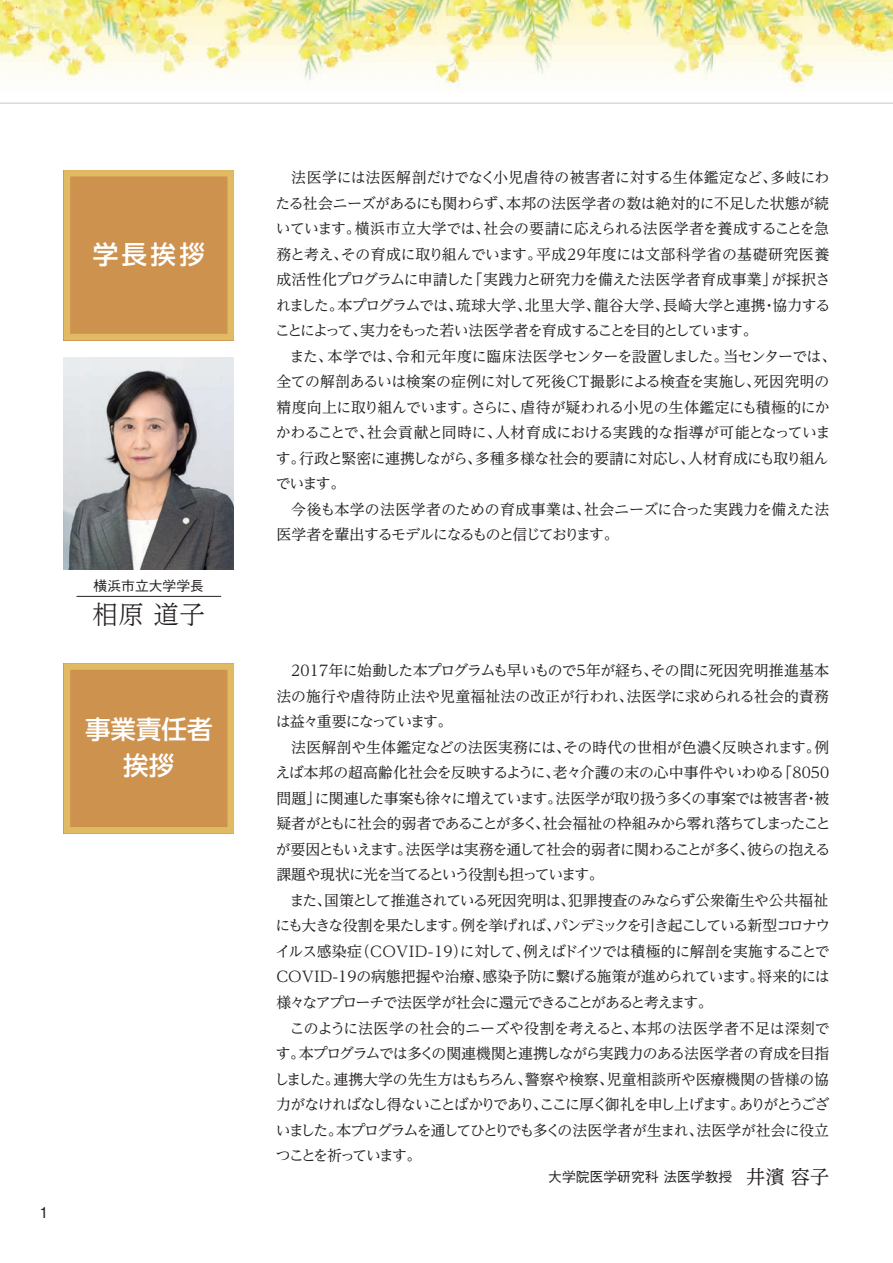
<style>
.page{position:relative;width:893px;height:1263px;background:#fff}
.page>*{position:absolute;margin:0;border:0;box-sizing:border-box;transform-origin:0 0}
.t1{font:500 25.5px/36.2px "UD Shin Go Pro";color:#fff;text-align:center}
.t2{font:300 25.5px "UD Reimin Pro";color:#231f20}
.t3{font:14.85px/25.5px "UD Reimin Pro";letter-spacing:-.045em;color:#231f20;text-align:justify}
.t4{font:500 14.85px "Gothic BBB Pro";color:#231f20}
.t5{font:500 13.8px "Gothic BBB Pro";color:#231f20}
.s1{font-family:"UD Reimin Pro";font-weight:400;font-size:19.2px}
</style>
<div class="page">
<img style="left:0;top:0;width:893px;height:104px">
<svg style="left:64px;top:170px;width:170px;height:170px;background:#d09751"></svg>
<svg style="left:64px;top:663px;width:170px;height:170px;background:#d09751"></svg>
<hr style="left:77px;top:596px;width:144px;height:1px;background:#231f20">
<img style="left:64px;top:357px;width:170px;height:213px">
<h1 class="t1" style="left:93px;top:235px;width:114px">学 長 挨 拶</h1>
<p class="t5" style="left:94px;top:575px;width:112px">横浜市立大学学長</p>
<h1 class="t2" style="left:93px;top:594px;width:114px">相原 道子</h1>
<h1 class="t1" style="left:85px;top:710px;width:129px">事業責任者挨拶</h1>
<p class="t4" style="left:40px;top:1200px;width:11px">1</p>
<p class="t3" style="left:275px;top:164px;width:557px;text-indent:16px">法医学には法医解剖だけでなく小児虐待の被害者に対する生体鑑定など、多岐にわたる社会ニーズがあるにも関わらず、本邦の法医学者の数は絶対的に不足した状態が続いています。横浜市立大学では、社会の要請に応えられる法医学者を養成することを急務と考え、その育成に取り組んでいます。平成29年度には文部科学省の基礎研究医養成活性化プログラムに申請した「実践力と研究力を備えた法医学者育成事業」が採択されました。本プログラムでは、琉球大学、北里大学、龍谷大学、長崎大学と連携・協力することによって、実力をもった若い法医学者を育成することを目的としています。</p>
<p class="t3" style="left:276px;top:343px;width:562px;text-align:left;text-indent:14px">また、本学では、令和元年度に臨床法医学センターを設置しました。当センターでは、全ての解剖あるいは検案の症例に対して死後CT撮影による検査を実施し、死因究明の精度向上に取り組んでいます。さらに、虐待が疑われる小児の生体鑑定にも積極的にかかわることで、社会貢献と同時に、人材育成における実践的な指導が可能となっています。行政と緊密に連携しながら、多種多様な社会的要請に対応し、人材育成にも取り組んでいます。</p>
<p class="t3" style="left:276px;top:496px;width:554px;text-indent:15px">今後も本学の法医学者のための育成事業は、社会ニーズに合った実践力を備えた法医学者を輩出するモデルになるものと信じております。</p>
<p class="t3" style="left:276px;top:657px;width:555px;text-indent:16px">2017年に始動した本プログラムも早いもので5年が経ち、その間に死因究明推進基本法の施行や虐待防止法や児童福祉法の改正が行われ、法医学に求められる社会的責務は益々重要になっています。</p>
<p class="t3" style="left:275px;top:734px;width:557px;text-indent:16px">法医解剖や生体鑑定などの法医実務には、その時代の世相が色濃く反映されます。例えば本邦の超高齢化社会を反映するように、老々介護の末の心中事件やいわゆる「8050問題」に関連した事案も徐々に増えています。法医学が取り扱う多くの事案では被害者・被疑者がともに社会的弱者であることが多く、社会福祉の枠組みから零れ落ちてしまったことが要因ともいえます。法医学は実務を通して社会的弱者に関わることが多く、彼らの抱える課題や現状に光を当てるという役割も担っています。</p>
<p class="t3" style="left:275px;top:887px;width:556px;text-align:left;text-indent:14px">また、国策として推進されている死因究明は、犯罪捜査のみならず公衆衛生や公共福祉にも大きな役割を果たします。例を挙げれば、パンデミックを引き起こしている新型コロナウイルス感染症（COVID-19）に対して、例えばドイツでは積極的に解剖を実施することでCOVID-19の病態把握や治療、感染予防に繋げる施策が進められています。将来的には様々なアプローチで法医学が社会に還元できることがあると考えます。</p>
<p class="t3" style="left:274px;top:1015px;width:557px;text-indent:16px">このように法医学の社会的ニーズや役割を考えると、本邦の法医学者不足は深刻です。本プログラムでは多くの関連機関と連携しながら実践力のある法医学者の育成を目指しました。連携大学の先生方はもちろん、警察や検察、児童相談所や医療機関の皆様の協力がなければなし得ないことばかりであり、ここに厚く御礼を申し上げます。ありがとうございました。本プログラムを通してひとりでも多くの法医学者が生まれ、法医学が社会に役立つことを祈っています。</p>
<p class="t5" style="left:548px;top:1166px;width:282px">大学院医学研究科 法医学教授　<span class="s1">井濱 容子</span></p>
</div>
